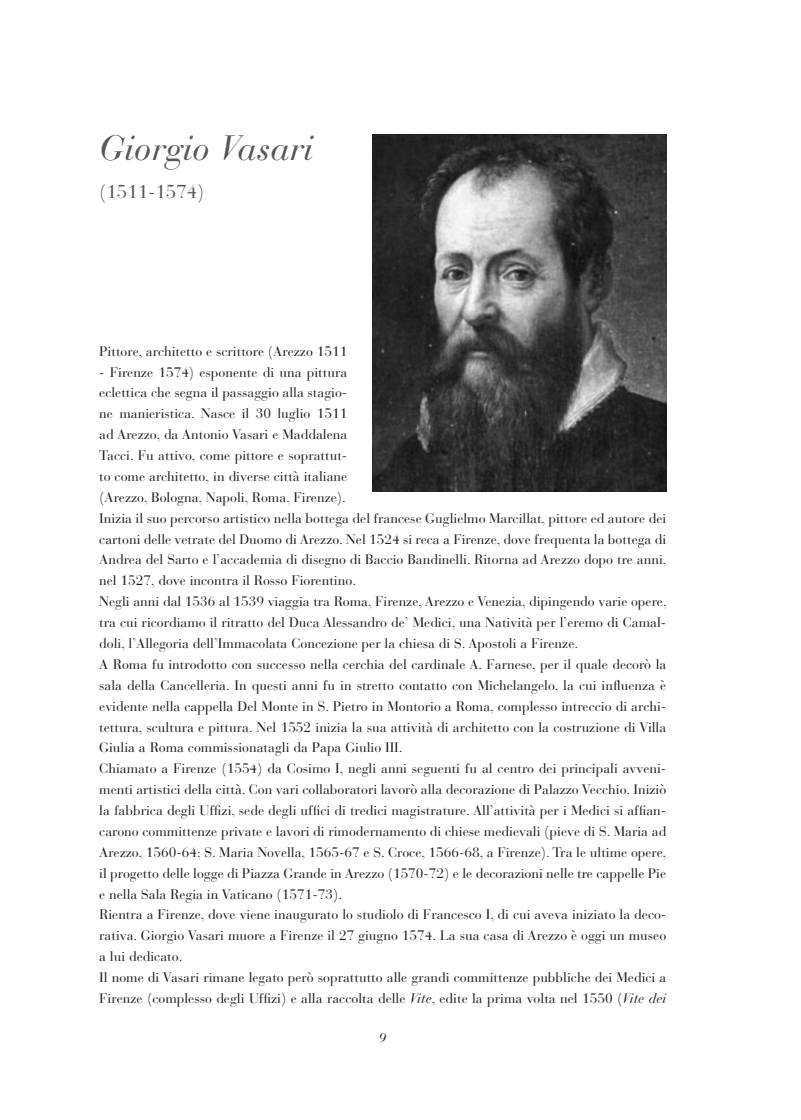
<style>
.page{position:relative;width:801px;height:1120px;background:#fff}
.page>*{position:absolute;margin:0;border:0;box-sizing:border-box;transform-origin:0 0}
.Nome{font:italic 35px "Bauer Bodoni Std";color:#57585a}
.Nome-2{font:18.75px "Bauer Bodoni Std";color:#57585a}
.Testo_base{font:13.75px/20.9px "Bauer Bodoni Std";color:#231f20;text-align:justify}
.t1{font:italic 12.5px "Bauer Bodoni Std";color:#231f20}
.s1{font-style:italic}
</style>
<div class="page">
<img style="left:372px;top:135px;width:294px;height:357px">
<p class="Nome" style="left:99px;top:127px;width:215px">Giorgio Vasari</p>
<p class="Nome-2" style="left:99px;top:180px;width:107px">(1511-1574)</p>
<p class="Testo_base" style="left:99px;top:341px;width:250px">Pittore, architetto e scrittore (Arezzo 1511</p>
<p class="Testo_base" style="left:99px;top:361px;width:250px">- Firenze 1574) esponente di una pittura eclettica che segna il passaggio alla stagio&shy;ne manieristica. Nasce il 30 luglio 1511 ad Arezzo, da Antonio Vasari e Maddalena Tacci. Fu attivo, come pittore e soprattut&shy;to come architetto, in diverse città italiane (Arezzo, Bologna, Napoli, Roma, Firenze).</p>
<p class="Testo_base" style="left:99px;top:508px;width:569px">Inizia il suo percorso artistico nella bottega del francese Guglielmo Marcillat, pittore ed autore dei cartoni delle vetrate del Duomo di Arezzo. Nel 1524 si reca a Firenze, dove frequenta la bottega di Andrea del Sarto e l’accademia di disegno di Baccio Bandinelli. Ritorna ad Arezzo dopo tre anni, nel 1527, dove incontra il Rosso Fiorentino.</p>
<p class="Testo_base" style="left:99px;top:591px;width:569px">Negli anni dal 1536 al 1539 viaggia tra Roma, Firenze, Arezzo e Venezia, dipingendo varie opere, tra cui ricordiamo il ritratto del Duca Alessandro de’ Medici, una Natività per l’eremo di Camal&shy;doli, l’Allegoria dell’Immacolata Concezione per la chiesa di S. Apostoli a Firenze.</p>
<p class="Testo_base" style="left:99px;top:654px;width:568px">A Roma fu introdotto con successo nella cerchia del cardinale A. Farnese, per il quale decorò la sala della Cancelleria. In questi anni fu in stretto contatto con Michelangelo, la cui influenza è evidente nella cappella Del Monte in S. Pietro in Montorio a Roma, complesso intreccio di archi&shy;tettura, scultura e pittura. Nel 1552 inizia la sua attività di architetto con la costruzione di Villa Giulia a Roma commissionatagli da Papa Giulio III.</p>
<p class="Testo_base" style="left:99px;top:758px;width:569px">Chiamato a Firenze (1554) da Cosimo I, negli anni seguenti fu al centro dei principali avveni&shy;menti artistici della città. Con vari collaboratori lavorò alla decorazione di Palazzo Vecchio. Iniziò la fabbrica degli Uffizi, sede degli uffici di tredici magistrature. All’attività per i Medici si affian&shy;carono committenze private e lavori di rimodernamento di chiese medievali (pieve di S. Maria ad Arezzo, 1560-64; S. Maria Novella, 1565-67 e S. Croce, 1566-68, a Firenze). Tra le ultime opere, il progetto delle logge di Piazza Grande in Arezzo (1570-72) e le decorazioni nelle tre cappelle Pie e nella Sala Regia in Vaticano (1571-73).</p>
<p class="Testo_base" style="left:99px;top:904px;width:568px">Rientra a Firenze, dove viene inaugurato lo studiolo di Francesco I, di cui aveva iniziato la deco&shy;rativa. Giorgio Vasari muore a Firenze il 27 giugno 1574. La sua casa di Arezzo è oggi un museo a lui dedicato.</p>
<p class="Testo_base" style="left:99px;top:967px;width:568px">Il nome di Vasari rimane legato però soprattutto alle grandi committenze pubbliche dei Medici a<br>Firenze (complesso degli Uffizi) e alla raccolta delle <span class="s1">Vite</span>, edite la prima volta nel 1550 (<span class="s1">Vite dei</span></p>
<p class="t1" style="left:379px;top:1030px;width:8px">9</p>
</div>
